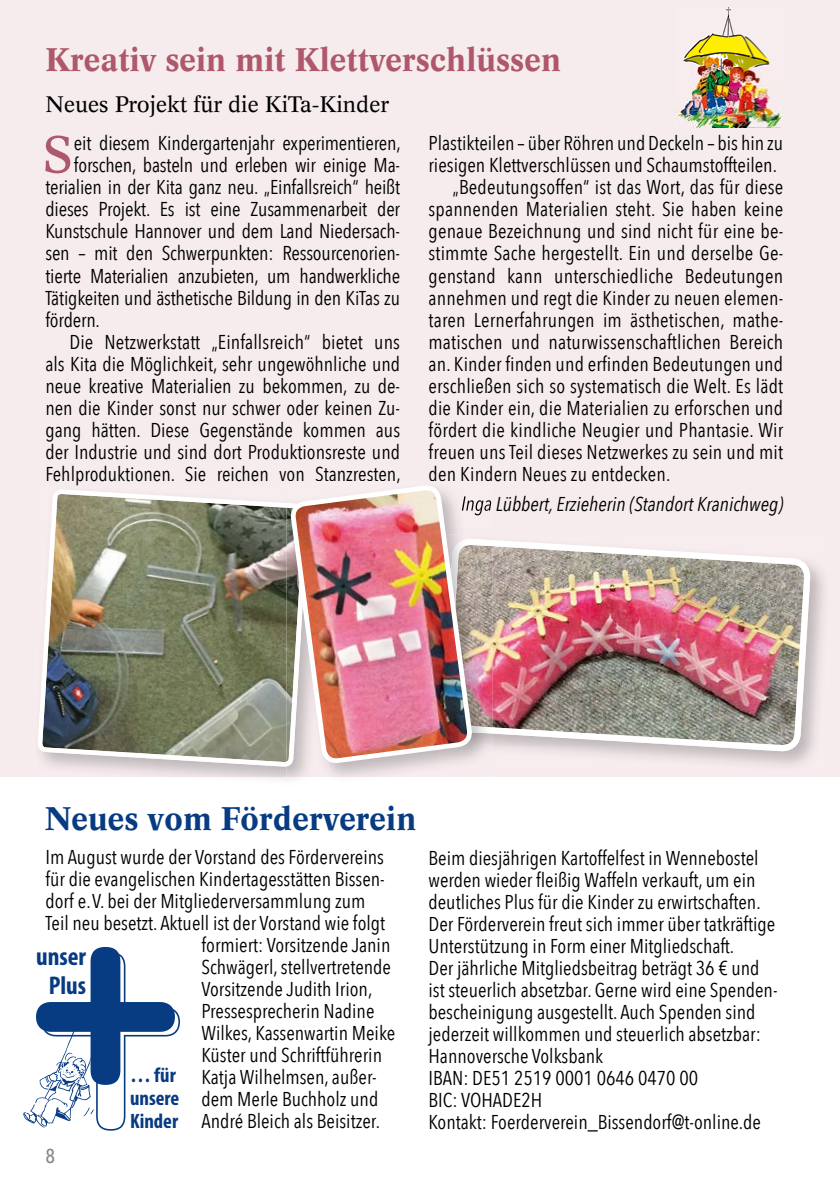
<style>
.page{position:relative;width:840px;height:1191px;background:#fff}
.page>*{position:absolute;margin:0;border:0;box-sizing:border-box;transform-origin:0 0}
.t1{font:50.8px "Concorde";color:#af576b}
.t2{font:700 32px "Concorde";color:#af576b}
.t3{font:700 32px "Concorde";color:#073b82}
.t4{font:700 condensed 25.6px/28.4px "Myriad Pro";color:#073b82;text-align:center}
.t5{font:22px "Concorde";color:#000}
.t6{font:700 condensed 20.8px/23px "Myriad Pro";color:#073b82}
.t7{font:20px/22px "Avenir Next Condensed";color:#000}
.t8{font:italic 20px "Avenir Next Condensed";color:#000}
.t9{font:500 20px "Avenir Next Condensed";color:#878888}
</style>
<div class="page">
<div style="left:0;top:0;width:839px;height:777px;background:#f6ecee"></div>
<img style="left:38px;top:489px;width:248px;height:277px">
<img style="left:492px;top:539px;width:318px;height:212px">
<img style="left:286px;top:501px;width:206px;height:282px">
<img style="left:286px;top:503px;width:22px;height:263px">
<img style="left:472px;top:500px;width:20px;height:15px">
<img style="left:472px;top:539px;width:20px;height:194px">
<img style="left:290px;top:486px;width:182px;height:277px">
<svg style="left:23px;top:947px;width:157px;height:183px"></svg>
<img style="left:675px;top:8px;width:107px;height:120px">
<h2 class="t2" style="left:45px;top:40px;width:517px">Kreativ sein mit Klettverschlüssen</h2>
<p class="t5" style="left:45px;top:91px;width:345px">Neues Projekt für die KiTa-Kinder</p>
<h1 class="t1" style="left:42px;top:123px;width:32px">S</h1>
<p class="t7" style="left:74px;top:131px;width:328px">eit diesem Kindergartenjahr experimentieren,</p>
<p class="t7" style="left:428px;top:131px;width:356px">Plastikteilen – über Röhren und Deckeln – bis hin zu</p>
<p class="t7" style="left:428px;top:153px;width:350px">riesigen Klettverschlüssen und Schaumstoffteilen.</p>
<p class="t7" style="left:452px;top:175px;width:332px">„Bedeutungsoffen“ ist das Wort, das für diese</p>
<p class="t7" style="left:428px;top:197px;width:356px">spannenden Materialien steht. Sie haben keine</p>
<p class="t7" style="left:428px;top:219px;width:356px">genaue Bezeichnung und sind nicht für eine be-</p>
<p class="t7" style="left:428px;top:241px;width:356px">stimmte Sache hergestellt. Ein und derselbe Ge-</p>
<p class="t7" style="left:428px;top:263px;width:356px">genstand kann unterschiedliche Bedeutungen</p>
<p class="t7" style="left:428px;top:285px;width:356px">annehmen und regt die Kinder zu neuen elemen-</p>
<p class="t7" style="left:428px;top:307px;width:356px">taren Lernerfahrungen im ästhetischen, mathe-</p>
<p class="t7" style="left:428px;top:329px;width:356px">matischen und naturwissenschaftlichen Bereich</p>
<p class="t7" style="left:428px;top:351px;width:356px">an. Kinder finden und erfinden Bedeutungen und</p>
<p class="t7" style="left:428px;top:373px;width:356px">erschließen sich so systematisch die Welt. Es lädt</p>
<p class="t7" style="left:428px;top:395px;width:356px">die Kinder ein, die Materialien zu erforschen und</p>
<p class="t7" style="left:428px;top:417px;width:356px">fördert die kindliche Neugier und Phantasie. Wir</p>
<p class="t7" style="left:428px;top:439px;width:356px">freuen uns Teil dieses Netzwerkes zu sein und mit</p>
<p class="t7" style="left:428px;top:461px;width:243px">den Kindern Neues zu entdecken.</p>
<p class="t8" style="left:460px;top:491px;width:323px">Inga Lübbert, Erzieherin (Standort Kranichweg)</p>
<p class="t7" style="left:74px;top:153px;width:327px">forschen, basteln und erleben wir einige Ma-</p>
<p class="t7" style="left:45px;top:175px;width:356px">terialien in der Kita ganz neu. „Einfallsreich“ heißt</p>
<p class="t7" style="left:45px;top:197px;width:356px">dieses Projekt. Es ist eine Zusammenarbeit der</p>
<p class="t7" style="left:45px;top:219px;width:356px">Kunstschule Hannover und dem Land Niedersach-</p>
<p class="t7" style="left:45px;top:241px;width:356px">sen – mit den Schwerpunkten: Ressourcenorien-</p>
<p class="t7" style="left:45px;top:263px;width:356px">tierte Materialien anzubieten, um handwerkliche</p>
<p class="t7" style="left:45px;top:285px;width:356px">Tätigkeiten und ästhetische Bildung in den KiTas zu</p>
<p class="t7" style="left:45px;top:307px;width:56px">fördern.</p>
<p class="t7" style="left:69px;top:329px;width:332px">Die Netzwerkstatt „Einfallsreich“ bietet uns</p>
<p class="t7" style="left:45px;top:351px;width:356px">als Kita die Möglichkeit, sehr ungewöhnliche und</p>
<p class="t7" style="left:45px;top:373px;width:356px">neue kreative Materialien zu bekommen, zu de-</p>
<p class="t7" style="left:45px;top:395px;width:356px">nen die Kinder sonst nur schwer oder keinen Zu-</p>
<p class="t7" style="left:45px;top:417px;width:356px">gang hätten. Diese Gegenstände kommen aus</p>
<p class="t7" style="left:45px;top:439px;width:356px">der In dustrie und sind dort Produktionsreste und</p>
<p class="t7" style="left:45px;top:461px;width:356px">Fehlproduktionen. Sie reichen von Stanzresten,</p>
<h2 class="t3" style="left:45px;top:798px;width:372px">Neues vom Förderverein</h2>
<p class="t7" style="left:45px;top:844px;width:340px">Im August wurde der Vorstand des Fördervereins</p>
<p class="t7" style="left:45px;top:866px;width:341px">für die evangelischen Kindertagesstätten Bissen-</p>
<p class="t7" style="left:45px;top:888px;width:321px">dorf e. V. bei der Mitgliederversammlung zum</p>
<p class="t7" style="left:45px;top:910px;width:341px">Teil neu besetzt. Aktuell ist der Vorstand wie folgt</p>
<p class="t7" style="left:201px;top:932px;width:190px">formiert: Vorsitzende Janin</p>
<p class="t7" style="left:201px;top:954px;width:191px">Schwägerl, stellvertretende</p>
<p class="t7" style="left:201px;top:976px;width:172px">Vorsitzende Judith Irion,</p>
<p class="t7" style="left:201px;top:998px;width:174px">Pressesprecherin Nadine</p>
<p class="t7" style="left:201px;top:1020px;width:195px">Wilkes, Kassenwartin Meike</p>
<p class="t7" style="left:201px;top:1042px;width:182px">Küster und Schriftführerin</p>
<p class="t7" style="left:201px;top:1064px;width:177px">Katja Wilhelmsen, außer-</p>
<p class="t7" style="left:201px;top:1086px;width:178px">dem Merle Buchholz und</p>
<p class="t7" style="left:201px;top:1108px;width:180px">André Bleich als Beisitzer.</p>
<p class="t4" style="left:36px;top:942px;width:51px">unser<br>Plus</p>
<p class="t6" style="left:130px;top:1063px;width:51px">… für unsere<br>Kinder</p>
<p class="t9" style="left:45px;top:1143px;width:11px">8</p>
<p class="t7" style="left:428px;top:845px;width:350px">Beim diesjährigen Kartoffelfest in Wennebostel werden wieder fleißig Waffeln verkauft, um ein deutliches Plus für die Kinder zu erwirtschaften.<br>Der Förderverein freut sich immer über tatkräftige Unterstützung in Form einer Mitgliedschaft.<br>Der jährliche Mitgliedsbeitrag beträgt 36 € und ist steuerlich absetzbar. Gerne wird eine Spenden&shy;bescheinigung ausgestellt. Auch Spenden sind jederzeit willkommen und steuerlich absetzbar:<br>Hannoversche Volksbank<br>IBAN: DE51 2519 0001 0646 0470 00<br>BIC: VOHADE2H<br>Kontakt: Foerderverein_Bissendorf@t-online.de</p>
</div>
